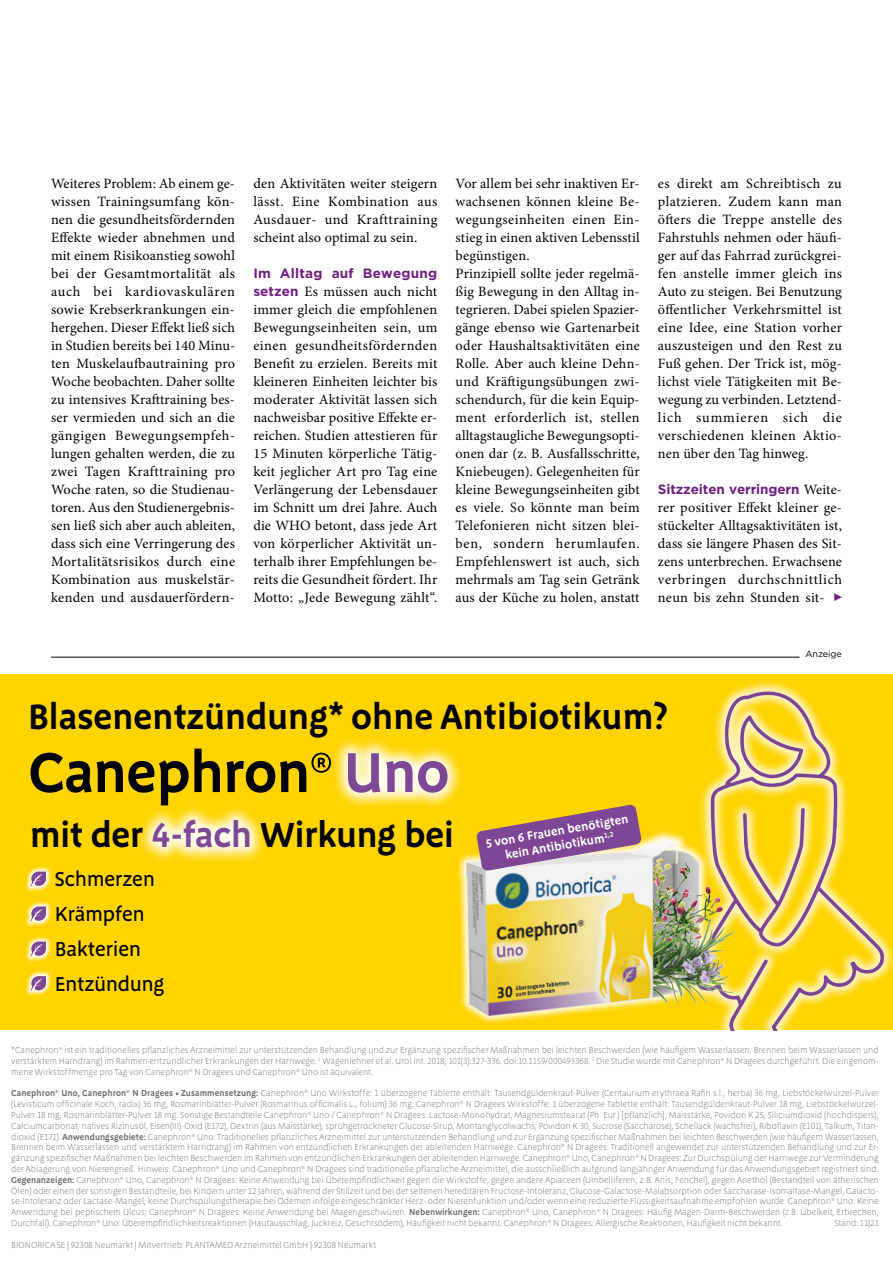
<style>
.page{position:relative;width:893px;height:1263px;background:#fff}
.page>*{position:absolute;margin:0;border:0;box-sizing:border-box;transform-origin:0 0}
.t1{font:600 58.05px "Megano OT";letter-spacing:-.015em;color:#000}
.t2{font:600 36.3px "Megano OT";letter-spacing:-.01em;color:#000}
.t3{font:600 36px "Megano OT";letter-spacing:-.015em;color:#000}
.t4{font:500 20.7px/35px "Megano OT";letter-spacing:-.015em;color:#000}
.t5{font:14.25px/18px "Minion Pro";letter-spacing:.015em;color:#000;text-align:justify}
.t6{font:700 13.5px "Gotham";letter-spacing:-.01em;color:#6f2082}
.t7{font:700 13.5px "Gotham";letter-spacing:.015em;color:#6f2082}
.t8{font:600 12.3px/14.7px "Megano OT";color:#fff;text-align:center}
.t9{font:300 9px/10.8px "Megano OT";color:#6f6f6e;text-align:justify}
.t10{font:9px "Gotham";color:#000}
.s1{font-family:"Gotham";font-weight:700;font-size:13.5px;color:#6f2082}
.s2{font-family:"Minion Pro";font-weight:400;font-size:14.25px;color:#000}
.s3{color:#7d4896}
.s4{font-weight:600}
</style>
<div class="page">
<hr style="left:51px;top:657px;width:748px;height:1px;background:#000">
<div style="left:0;top:674px;width:893px;height:356px;background:#ffd400"></div>
<svg style="left:25px;top:866px;width:27px;height:26px"></svg>
<svg style="left:30px;top:871px;width:16px;height:16px"></svg>
<svg style="left:25px;top:901px;width:27px;height:26px"></svg>
<svg style="left:30px;top:906px;width:16px;height:16px"></svg>
<svg style="left:25px;top:936px;width:27px;height:26px"></svg>
<svg style="left:30px;top:941px;width:16px;height:16px"></svg>
<svg style="left:25px;top:970px;width:27px;height:26px"></svg>
<svg style="left:30px;top:976px;width:16px;height:15px"></svg>
<img style="left:700px;top:681px;width:193px;height:349px">
<img style="left:457px;top:834px;width:252px;height:196px">
<img style="left:653px;top:820px;width:210px;height:188px">
<svg style="left:476px;top:804px;width:166px;height:67px"></svg>
<div style="left:331px;top:737px;width:133px;height:72px;background:#fff;opacity:.92"></div>
<div style="left:136px;top:804px;width:130px;height:60px;background:#fff;opacity:.92"></div>
<p class="t5" style="left:51px;top:175px;width:186px">Weiteres Problem: Ab einem ge&shy;wissen Trainingsumfang kön&shy;nen die gesundheitsfördernden Effekte wieder abnehmen und mit einem Risikoanstieg sowohl bei der Gesamtmortalität als auch bei kardiovaskulären sowie Krebserkrankungen ein&shy;hergehen. Dieser Effekt ließ sich in Studien bereits bei 140 Minu&shy;ten Muskelaufbautraining pro Woche beobachten. Daher sollte zu intensives Krafttraining bes&shy;ser vermieden und sich an die gängigen Bewegungsempfeh&shy;lungen gehalten werden, die zu zwei Tagen Krafttraining pro Woche raten, so die Studienau&shy;toren. Aus den Studienergebnis&shy;sen ließ sich aber auch ableiten, dass sich eine Verringerung des Mortalitätsrisikos durch eine Kombination aus muskelstär&shy;kenden und ausdauerfördern-</p>
<h3 class="t5" style="left:253px;top:175px;width:186px">den Aktivitäten weiter steigern lässt. Eine Kombination aus Ausdauer- und Krafttraining scheint also optimal zu sein.</h3>
<h3 class="t7" style="left:253px;top:264px;width:186px">Im Alltag auf Bewegung</h3>
<p class="t5" style="left:253px;top:283px;width:186px"><span class="s1">setzen</span> Es müssen auch nicht immer gleich die empfohlenen Bewegungseinheiten sein, um einen gesundheitsfördernden Benefit zu erzielen. Bereits mit kleineren Einheiten leichter bis moderater Aktivität lassen sich nachweisbar positive Effekte er&shy;reichen. Studien attestieren für 15 Minuten körperliche Tätig&shy;keit jeglicher Art pro Tag eine Verlängerung der Lebensdauer im Schnitt um drei Jahre. Auch die WHO betont, dass jede Art von körperlicher Aktivität un&shy;terhalb ihrer Empfehlungen be&shy;reits die Gesundheit fördert. Ihr Motto: „Jede Bewegung zählt“.</p>
<p class="t5" style="left:456px;top:175px;width:186px;text-align:left">Vor allem bei sehr inaktiven Er&shy;wachsenen können kleine Be&shy;wegungseinheiten einen Ein&shy;stieg in einen aktiven Lebensstil begünstigen.<br>Prinzipiell sollte jeder regelmä&shy;ßig Bewegung in den Alltag in&shy;tegrieren. Dabei spielen Spazier&shy;gänge ebenso wie Gartenarbeit oder Haushaltsaktivitäten eine<br>Rolle. Aber auch kleine Dehn&shy;und Kräftigungsübungen zwi&shy;schendurch, für die kein Equip&shy;ment erforderlich ist, stellen alltagstaugliche Bewegungsopti&shy;onen dar (z. B. Ausfallsschritte,<br>Kniebeugen). Gelegenheiten für kleine Bewegungseinheiten gibt es viele. So könnte man beim<br>Telefonieren nicht sitzen blei&shy;ben, sondern herumlaufen.<br>Empfehlenswert ist auch, sich mehrmals am Tag sein Getränk aus der Küche zu holen, anstatt</p>
<p class="t5" style="left:658px;top:175px;width:186px">es direkt am Schreibtisch zu platzieren. Zudem kann man öfters die Treppe anstelle des Fahrstuhls nehmen oder häufi&shy;ger auf das Fahrrad zurückgrei&shy;fen anstelle immer gleich ins Auto zu steigen. Bei Benutzung öffentlicher Verkehrsmittel ist eine Idee, eine Station vorher auszusteigen und den Rest zu Fuß gehen. Der Trick ist, mög&shy;lichst viele Tätigkeiten mit Be&shy;wegung zu verbinden. Letztend&shy;lich summieren sich die verschiedenen kleinen Aktio&shy;nen über den Tag hinweg.</p>
<h3 class="t6" style="left:658px;top:480px;width:186px">Sitzzeiten verringern <span class="s2">Weite-</span></h3>
<h3 class="t5" style="left:658px;top:499px;width:186px">rer positiver Effekt kleiner ge&shy;stückelter Alltagsaktivitäten ist, dass sie längere Phasen des Sit&shy;zens unterbrechen. Erwachsene verbringen durchschnittlich neun bis zehn Stunden sit-</h3>
<p class="t10" style="left:805px;top:648px;width:38px">Anzeige</p>
<h2 class="t2" style="left:28px;top:695px;width:641px">Blasenentzündung* ohne Antibiotikum?</h2>
<h1 class="t1" style="left:28px;top:738px;width:423px">Canephron® <span class="s3">Uno</span></h1>
<h3 class="t3" style="left:30px;top:814px;width:426px">mit der <span class="s3">4-fach</span> Wirkung bei</h3>
<h3 class="t4" style="left:55px;top:862px;width:111px">Schmerzen<br>Krämpfen<br>Bakterien<br>Entzündung</h3>
<h3 class="t8" style="left:484px;top:836px;width:146px;rotate:-10deg">5 von 6 Frauen benötigten kein Antibiotikum<sup>1,2</sup></h3>
<p class="t9" style="left:11px;top:1045px;width:869px">*Canephron® ist ein traditionelles pflanzliches Arzneimittel zur unterstützenden Behandlung und zur Ergänzung spezifischer Maßnahmen bei leichten Beschwerden (wie häufigem Wasserlassen, Brennen beim Wasserlassen und verstärktem Harndrang) im Rahmen entzündlicher Erkrankungen der Harnwege. <sup>1</sup> Wagenlehner et al. Urol Int. 2018; 101(3):327-336. doi:10.1159/000493368. <sup>2</sup> Die Studie wurde mit Canephron® N Dragees durchgeführt. Die eingenom&shy;mene Wirkstoffmenge pro Tag von Canephron® N Dragees und Canephron® Uno ist äquivalent.</p>
<p class="t9" style="left:11px;top:1088px;width:869px"><span class="s4">Canephron® Uno, Canephron® N Dragees • Zusammensetzung:</span> Canephron® Uno Wirkstoffe: 1 überzogene Tablette enthält: Tausendgüldenkraut-Pulver (Centaurium erythraea Rafin s.l., herba) 36 mg, Liebstöckelwurzel-Pulver (Levisticum officinale Koch, radix) 36 mg, Rosmarinblätter-Pulver (Rosmarinus officinalis L., folium) 36 mg. Canephron® N Dragees Wirkstoffe: 1 überzogene Tablette enthält: Tausendgüldenkraut-Pulver 18 mg, Liebstöckelwurzel-Pulver 18 mg, Rosmarinblätter-Pulver 18 mg. Sonstige Bestandteile Canephron® Uno / Canephron® N Dragees: Lactose-Monohydrat, Magnesiumstearat (Ph. Eur.) [pflanzlich], Maisstärke, Povidon K 25, Siliciumdioxid (hochdispers), Calciumcarbonat, natives Rizinusöl, Eisen(III)-Oxid (E172), Dextrin (aus Maisstärke), sprühgetrockneter Glucose-Sirup, Montanglycolwachs, Povidon K 30, Sucrose (Saccharose), Schellack (wachsfrei), Riboflavin (E101), Talkum, Titan&shy;dioxid (E171). <span class="s4">Anwendungsgebiete:</span> Canephron® Uno: Traditionelles pflanzliches Arzneimittel zur unterstützenden Behandlung und zur Ergänzung spezifischer Maßnahmen bei leichten Beschwerden (wie häufigem Wasserlassen, Brennen beim Wasserlassen und verstärktem Harndrang) im Rahmen von entzündlichen Erkrankungen der ableitenden Harnwege. Canephron® N Dragees: Traditionell angewendet zur unterstützenden Behandlung und zur Er&shy;gänzung spezifischer Maßnahmen bei leichten Beschwerden im Rahmen von entzündlichen Erkrankungen der ableitenden Harnwege. Canephron® Uno, Canephron® N Dragees: Zur Durchspülung der Harnwege zur Verminderung der Ablagerung von Nierengrieß. Hinweis: Canephron® Uno und Canephron® N Dragees sind traditionelle pflanzliche Arzneimittel, die ausschließlich aufgrund langjähriger Anwendung für das Anwendungsgebiet registriert sind.<br><span class="s4">Gegenanzeigen:</span> Canephron® Uno, Canephron® N Dragees: Keine Anwendung bei Überempfindlichkeit gegen die Wirkstoffe, gegen andere Apiaceen (Umbelliferen, z.B. Anis, Fenchel), gegen Anethol (Bestandteil von ätherischen Ölen) oder einen der sonstigen Bestandteile, bei Kindern unter 12 Jahren, während der Stillzeit und bei der seltenen hereditären Fructose-Intoleranz, Glucose-Galactose-Malabsorption oder Saccharase-Isomaltase-Mangel, Galacto&shy;se-Intoleranz oder Lactase-Mangel; keine Durchspülungstherapie bei Ödemen infolge eingeschränkter Herz- oder Nierenfunktion und/oder wenn eine reduzierte Flüssigkeitsaufnahme empfohlen wurde. Canephron® Uno: Keine Anwendung bei peptischem Ulcus; Canephron® N Dragees: Keine Anwendung bei Magengeschwüren. <span class="s4">Nebenwirkungen:</span> Canephron® Uno, Canephron® N Dragees: Häufig Magen-Darm-Beschwerden (z.B. Übelkeit, Erbrechen, Durchfall). Canephron® Uno: Überempfindlichkeitsreaktionen (Hautausschlag, Juckreiz, Gesichtsödem), Häufigkeit nicht bekannt. Canephron® N Dragees: Allergische Reaktionen, Häufigkeit nicht bekannt.</p>
<p class="t9" style="left:835px;top:1217px;width:46px">Stand: 11|21</p>
<p class="t9" style="left:11px;top:1239px;width:366px">BIONORICA SE | 92308 Neumarkt | Mitvertrieb: PLANTAMED Arzneimittel GmbH | 92308 Neumarkt</p>
</div>
